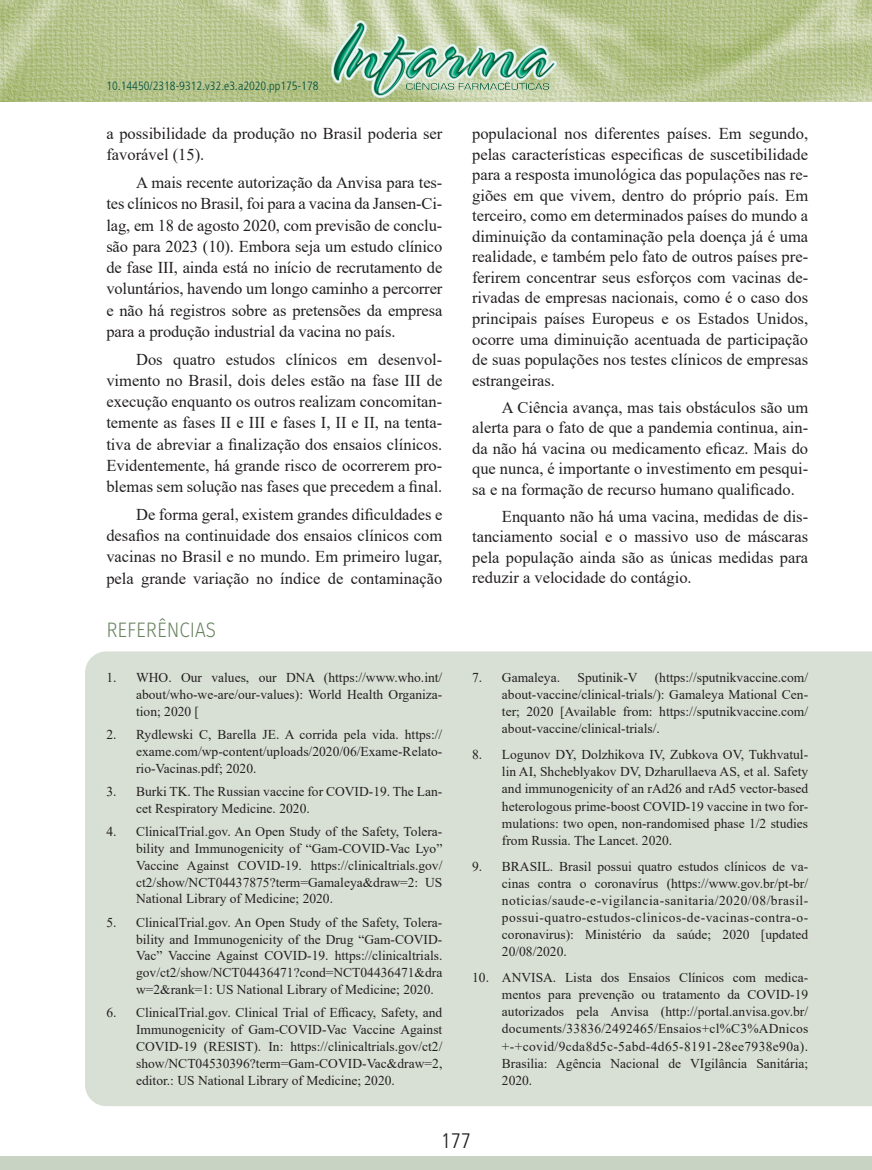
<style>
.page{position:relative;width:872px;height:1170px;background:#fff}
.page>*{position:absolute;margin:0;border:0;box-sizing:border-box;transform-origin:0 0}
.t1{font:300 21px "Fira Sans";color:#698360;scale:.9 1}
.t2{font:300 condensed 21px "Frutiger";color:#231f20}
.t3{font:16.5px/20.5px "Times New Roman";color:#231f20;text-align:justify}
.t4{font:13.5px/17.1px "Times New Roman";color:#231f20;text-align:justify}
.t5{font:300 condensed 12px "Frutiger";color:#00503e}
</style>
<div class="page">
<img style="left:0;top:0;width:872px;height:101px">
<div style="left:0;top:1155px;width:872px;height:14px;background:#c8d3c4"></div>
<img style="left:332px;top:20px;width:224px;height:77px">
<div style="left:85px;top:651px;width:787px;height:455px;background:#d8e0d5"></div>
<p class="t5" style="left:106px;top:79px;width:214px">10.14450/2318-9312.v32.e3.a2020.pp175-178</p>
<p class="t3" style="left:106px;top:122px;width:337px;line-height:21.3px">a possibilidade da produção no Brasil poderia ser favorável (15).</p>
<p class="t3" style="left:106px;top:171px;width:337px;line-height:21.3px;text-indent:30px">A mais recente autorização da Anvisa para tes&shy;tes clínicos no Brasil, foi para a vacina da Jansen-Ci&shy;lag, em 18 de agosto 2020, com previsão de conclu&shy;são para 2023 (10). Embora seja um estudo clínico de fase III, ainda está no início de recrutamento de voluntários, havendo um longo caminho a percorrer e não há registros sobre as pretensões da empresa para a produção industrial da vacina no país.</p>
<p class="t3" style="left:106px;top:348px;width:337px;line-height:21.3px;text-indent:30px">Dos quatro estudos clínicos em desenvol&shy;vimento no Brasil, dois deles estão na fase III de execução enquanto os outros realizam concomitan&shy;temente as fases II e III e fases I, II e II, na tenta&shy;tiva de abreviar a finalização dos ensaios clínicos.<br>Evidentemente, há grande risco de ocorrerem pro&shy;blemas sem solução nas fases que precedem a final.</p>
<p class="t3" style="left:106px;top:503px;width:337px;line-height:21.3px;text-indent:30px">De forma geral, existem grandes dificuldades e desafios na continuidade dos ensaios clínicos com vacinas no Brasil e no mundo. Em primeiro lugar, pela grande variação no índice de contaminação</p>
<h1 class="t1" style="left:106px;top:614px;width:123px">REFERÊNCIAS</h1>
<p class="t4" style="left:136px;top:668px;width:308px;text-indent:-30px">1. WHO. Our values, our DNA (https://www.who.int/ about/who-we-are/our-values): World Health Organiza&shy;tion; 2020 [</p>
<p class="t4" style="left:136px;top:725px;width:308px;text-indent:-30px">2. Rydlewski C, Barella JE. A corrida pela vida. https:// exame.com/wp-content/uploads/2020/06/Exame-Relato&shy;rio-Vacinas.pdf; 2020.</p>
<p class="t4" style="left:136px;top:782px;width:308px;text-indent:-30px">3. Burki TK. The Russian vaccine for COVID-19. The Lan&shy;cet Respiratory Medicine. 2020.</p>
<p class="t4" style="left:136px;top:822px;width:308px;text-indent:-30px">4. ClinicalTrial.gov. An Open Study of the Safety, Tolera&shy;bility and Immunogenicity of “Gam-COVID-Vac Lyo” Vaccine Against COVID-19. https://clinicaltrials.gov/ ct2/show/NCT04437875?term=Gamaleya&amp;draw=2: US National Library of Medicine; 2020.</p>
<p class="t4" style="left:136px;top:913px;width:308px;text-indent:-30px">5. ClinicalTrial.gov. An Open Study of the Safety, Tolera&shy;bility and Immunogenicity of the Drug “Gam-COVID-Vac” Vaccine Against COVID-19. https://clinicaltrials. gov/ct2/show/NCT04436471?cond=NCT04436471&amp;dra w=2&amp;rank=1: US National Library of Medicine; 2020.</p>
<p class="t4" style="left:136px;top:1003px;width:308px;text-indent:-30px">6. ClinicalTrial.gov. Clinical Trial of Efficacy, Safety, and Immunogenicity of Gam-COVID-Vac Vaccine Against COVID-19 (RESIST). In: https://clinicaltrials.gov/ct2/ show/NCT04530396?term=Gam-COVID-Vac&amp;draw=2, editor.: US National Library of Medicine; 2020.</p>
<p class="t3" style="left:472px;top:123px;width:337px">populacional nos diferentes países. Em segundo, pelas características especificas de suscetibilidade para a resposta imunológica das populações nas re&shy;giões em que vivem, dentro do próprio país. Em terceiro, como em determinados países do mundo a diminuição da contaminação pela doença já é uma realidade, e também pelo fato de outros países pre&shy;ferirem concentrar seus esforços com vacinas de&shy;rivadas de empresas nacionais, como é o caso dos principais países Europeus e os Estados Unidos, ocorre uma diminuição acentuada de participação de suas populações nos testes clínicos de empresas estrangeiras.</p>
<p class="t3" style="left:472px;top:396px;width:337px;text-indent:30px">A Ciência avança, mas tais obstáculos são um alerta para o fato de que a pandemia continua, ain&shy;da não há vacina ou medicamento eficaz. Mais do que nunca, é importante o investimento em pesqui&shy;sa e na formação de recurso humano qualificado.</p>
<p class="t3" style="left:472px;top:505px;width:337px;text-indent:30px">Enquanto não há uma vacina, medidas de dis&shy;tanciamento social e o massivo uso de máscaras pela população ainda são as únicas medidas para reduzir a velocidade do contágio.</p>
<p class="t4" style="left:472px;top:668px;width:89px">7. Gamaleya.</p>
<p class="t4" style="left:577px;top:668px;width:62px">Sputinik-V</p>
<p class="t4" style="left:502px;top:668px;width:308px;text-indent:153px">(https://sputnikvaccine.com/ about-vaccine/clinical-trials/): Gamaleya Mational Cen&shy;ter; 2020 [Available from: https://sputnikvaccine.com/ about-vaccine/clinical-trials/.</p>
<p class="t4" style="left:502px;top:745px;width:308px;text-indent:-30px">8. Logunov DY, Dolzhikova IV, Zubkova OV, Tukhvatul&shy;lin AI, Shcheblyakov DV, Dzharullaeva AS, et al. Safety and immunogenicity of an rAd26 and rAd5 vector-based heterologous prime-boost COVID-19 vaccine in two for&shy;mulations: two open, non-randomised phase 1/2 studies from Russia. The Lancet. 2020.</p>
<p class="t4" style="left:502px;top:857px;width:308px;text-indent:-30px">9. BRASIL. Brasil possui quatro estudos clínicos de va&shy;cinas contra o coronavírus (https://www.gov.br/pt-br/ noticias/saude-e-vigilancia-sanitaria/2020/08/brasil&shy;possui-quatro-estudos-clinicos-de-vacinas-contra-o&shy;coronavirus): Ministério da saúde; 2020 [updated 20/08/2020.</p>
<p class="t4" style="left:502px;top:968px;width:308px;text-indent:-30px">10. ANVISA. Lista dos Ensaios Clínicos com medica&shy;mentos para prevenção ou tratamento da COVID-19 autorizados pela Anvisa (http://portal.anvisa.gov.br/ documents/33836/2492465/Ensaios+cl%C3%ADnicos +-+covid/9cda8d5c-5abd-4d65-8191-28ee7938e90a).<br>Brasilia: Agência Nacional de VIgilância Sanitária; 2020.</p>
<h1 class="t2" style="left:441px;top:1128px;width:32px">177</h1>
</div>
